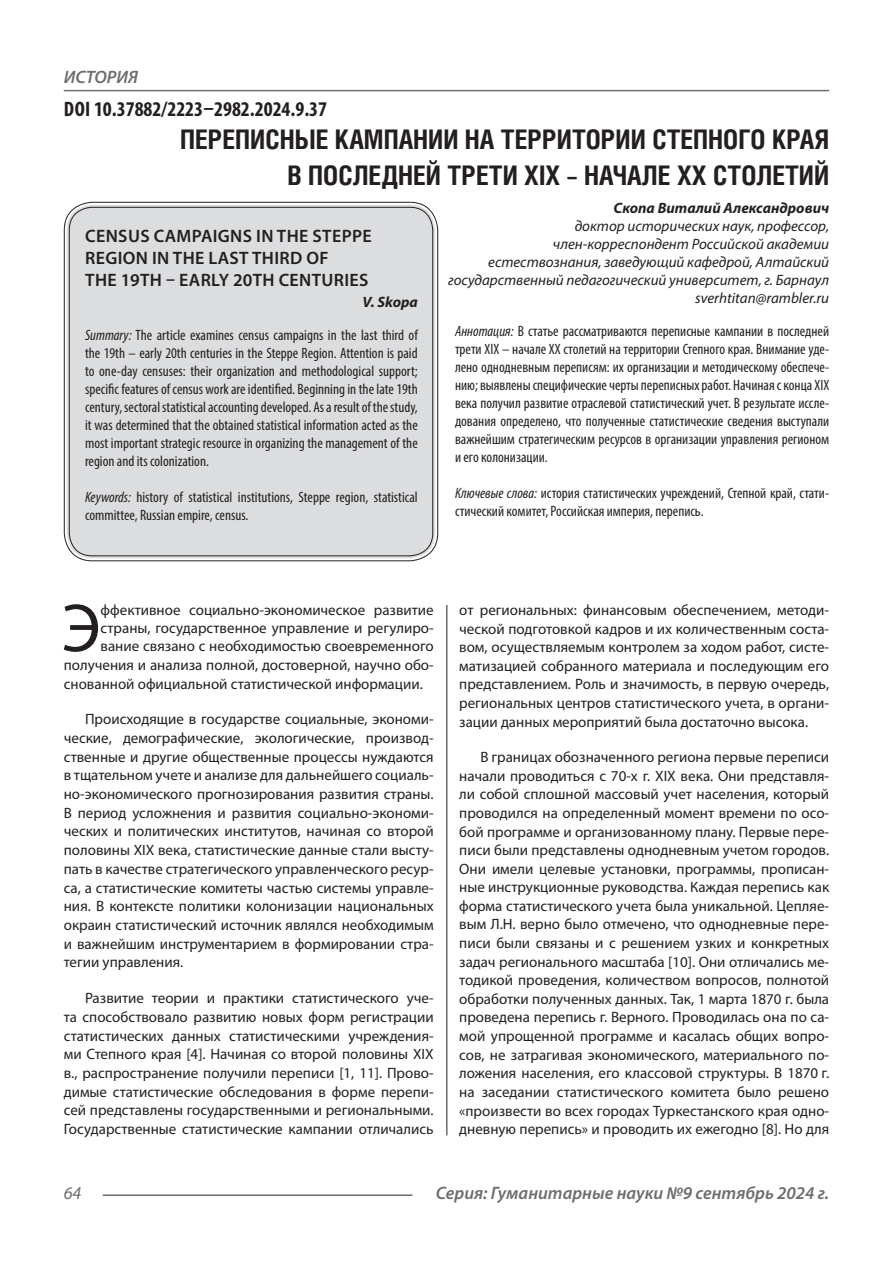
<style>
.page{position:relative;width:893px;height:1263px;background:#fff}
.page>*{position:absolute;margin:0;border:0;box-sizing:border-box;transform-origin:0 0}
.Статья_текст_первый{font:68.4px "Myriad Pro";color:#231f20}
.Статья_название{font:700 27px "Helios Cond C";color:#231f20}
.ДОИ{font:700 condensed 21px "Myriad Pro";color:#231f20}
.Статья_название_англ{font:600 18px/21.6px "Myriad Pro";letter-spacing:.02em;color:#231f20}
.t1{font:italic 600 18px "Myriad Pro";color:#6c6d70}
.t2{font:italic 18px "Myriad Pro";color:#6c6d70}
.Статья_текст{font:15px/18.6px "Myriad Pro";color:#231f20;text-align:justify}
.Статья_аннотация_тек{font:condensed 15px/18px "Myriad Pro";color:#231f20;text-align:justify}
.Статья_аннотация_анг{font:condensed 15px/18px "Myriad Pro";color:#231f20;text-align:justify}
.Статья_текст_первый-2{font:15px "Myriad Pro";color:#231f20}
.Статья_автор_инфо{font:italic 15px/18px "Myriad Pro";color:#231f20;text-align:right}
.Статья_автор_инфо-2{font:italic 700 15px "Myriad Pro";color:#231f20}
.Статья_автор_англ{font:italic 700 15px "Myriad Pro";color:#231f20}
.s1{font-style:italic}
</style>
<div class="page">
<hr style="left:446px;top:128px;width:1px;height:1007px;background:#231f20">
<hr style="left:103px;top:1194px;width:309px;height:2px;background:#6c6d70">
<hr style="left:64px;top:90px;width:765px;height:1px;background:#6c6d70">
<div style="left:443px;top:124px;width:24px;height:480px;background:#fff"></div>
<div style="left:67px;top:205px;width:368px;height:353px;background:#dcdddf;border-radius:26px"></div>
<div style="left:69px;top:207px;width:364px;height:349px;border:1px solid #231f20;border-radius:23px"></div>
<p class="t1" style="left:64px;top:66px;width:76px">ИСТОРИЯ</p>
<p class="ДОИ" style="left:64px;top:96px;width:265px">DOI 10.37882/2223–2982.2024.9.37</p>
<p class="Статья_название" style="left:180px;top:124px;width:650px">ПЕРЕПИСНЫЕ КАМПАНИИ НА ТЕРРИТОРИИ СТЕПНОГО КРАЯ</p>
<p class="Статья_название" style="left:288px;top:160px;width:543px">В ПОСЛЕДНЕЙ ТРЕТИ XIX – НАЧАЛЕ XX СТОЛЕТИЙ</p>
<p class="Статья_автор_инфо-2" style="left:614px;top:198px;width:217px">Скопа Виталий Александрович</p>
<p class="Статья_автор_инфо" style="left:448px;top:217px;width:382px">доктор исторических наук, профессор, член-корреспондент Российской академии естествознания, заведующий кафедрой, Алтайский государственный педагогический университет, г. Барнаул</p>
<p class="Статья_автор_инфо" style="left:695px;top:289px;width:135px">sverhtitan@rambler.ru</p>
<p class="Статья_аннотация_тек" style="left:455px;top:321px;width:376px"><span class="s1">Аннотация:</span> В статье рассматриваются переписные кампании в последней трети XIX – начале XX столетий на территории Степного края. Внимание уде&shy;лено однодневным переписям: их организации и методическому обеспече&shy;нию; выявлены специфические черты переписных работ. Начиная с конца XIX века получил развитие отраслевой статистический учет. В результате иссле&shy;дования определено, что полученные статистические сведения выступали важнейшим стратегическим ресурсов в организации управления регионом и его колонизации.</p>
<p class="Статья_аннотация_тек" style="left:455px;top:483px;width:376px"><span class="s1">Ключевые слова:</span> история статистических учреждений, Степной край, стати&shy;стический комитет, Российская империя, перепись.</p>
<p class="Статья_название_англ" style="left:85px;top:225px;width:288px">CENSUS CAMPAIGNS IN THE STEPPE<br>REGION IN THE LAST THIRD OF</p>
<p class="Статья_название_англ" style="left:85px;top:268px;width:285px">THE 19TH – EARLY 20TH CENTURIES</p>
<p class="Статья_автор_англ" style="left:363px;top:292px;width:57px">V. Skopa</p>
<p class="Статья_аннотация_анг" style="left:85px;top:326px;width:334px"><span class="s1">Summary:</span> The article examines census campaigns in the last third of the 19th – early 20th centuries in the Steppe Region. Attention is paid to one-day censuses: their organization and methodological support; specific features of census work are identified. Beginning in the late 19th century, sectoral statistical accounting developed. As a result of the study, it was determined that the obtained statistical information acted as the most important strategic resource in organizing the management of the region and its colonization.</p>
<p class="Статья_аннотация_анг" style="left:85px;top:488px;width:334px"><span class="s1">Keywords:</span> history of statistical institutions, Steppe region, statistical committee, Russian empire, census.</p>
<p class="Статья_текст_первый" style="left:62px;top:586px;width:40px">Э</p>
<p class="Статья_текст_первый-2" style="left:101px;top:601px;width:335px">ффективное социально-экономическое развитие</p>
<p class="Статья_текст_первый-2" style="left:101px;top:619px;width:335px">страны, государственное управление и регулиро-</p>
<p class="Статья_текст_первый-2" style="left:101px;top:637px;width:335px">вание связано с необходимостью своевременного</p>
<p class="Статья_текст_первый-2" style="left:64px;top:655px;width:371px">получения и анализа полной, достоверной, научно обо-</p>
<p class="Статья_текст_первый-2" style="left:64px;top:674px;width:361px">снованной официальной статистической информации.</p>
<p class="Статья_текст" style="left:64px;top:710px;width:371px;text-indent:21px">Происходящие в государстве социальные, экономи&shy;ческие, демографические, экологические, производ&shy;ственные и другие общественные процессы нуждаются в тщательном учете и анализе для дальнейшего социаль&shy;но-экономического прогнозирования развития страны.<br>В период усложнения и развития социально-экономи&shy;ческих и политических институтов, начиная со второй половины XIX века, статистические данные стали высту&shy;пать в качестве стратегического управленческого ресур&shy;са, а статистические комитеты частью системы управле&shy;ния. В контексте политики колонизации национальных окраин статистический источник являлся необходимым и важнейшим инструментарием в формировании стра&shy;тегии управления.</p>
<p class="Статья_текст" style="left:64px;top:988px;width:371px;text-indent:21px">Развитие теории и практики статистического уче&shy;та способствовало развитию новых форм регистрации статистических данных статистическими учреждения&shy;ми Степного края [4]. Начиная со второй половины XIX в., распространение получили переписи [1, 11]. Прово&shy;димые статистические обследования в форме перепи&shy;сей представлены государственными и региональными.<br>Государственные статистические кампании отличались</p>
<p class="Статья_текст" style="left:459px;top:600px;width:371px">от региональных: финансовым обеспечением, методи&shy;ческой подготовкой кадров и их количественным соста&shy;вом, осуществляемым контролем за ходом работ, систе&shy;матизацией собранного материала и последующим его представлением. Роль и значимость, в первую очередь, региональных центров статистического учета, в органи&shy;зации данных мероприятий была достаточно высока.</p>
<p class="Статья_текст" style="left:459px;top:748px;width:371px;text-indent:21px">В границах обозначенного региона первые переписи начали проводиться с 70-х г. XIX века. Они представля&shy;ли собой сплошной массовый учет населения, который проводился на определенный момент времени по осо&shy;бой программе и организованному плану. Первые пере&shy;писи были представлены однодневным учетом городов.<br>Они имели целевые установки, программы, прописан&shy;ные инструкционные руководства. Каждая перепись как форма статистического учета была уникальной. Цепляе&shy;вым Л.Н. верно было отмечено, что однодневные пере&shy;писи были связаны и с решением узких и конкретных задач регионального масштаба [10]. Они отличались ме&shy;тодикой проведения, количеством вопросов, полнотой обработки полученных данных. Так, 1 марта 1870 г. была проведена перепись г. Верного. Проводилась она по са&shy;мой упрощенной программе и касалась общих вопро&shy;сов, не затрагивая экономического, материального по&shy;ложения населения, его классовой структуры. В 1870 г. на заседании статистического комитета было решено «произвести во всех городах Туркестанского края одно&shy;дневную перепись» и проводить их ежегодно [8]. Но для</p>
<p class="t2" style="left:64px;top:1182px;width:19px">64</p>
<p class="t1" style="left:436px;top:1182px;width:395px">Серия: Гуманитарные науки №9 сентябрь 2024 г.</p>
</div>
